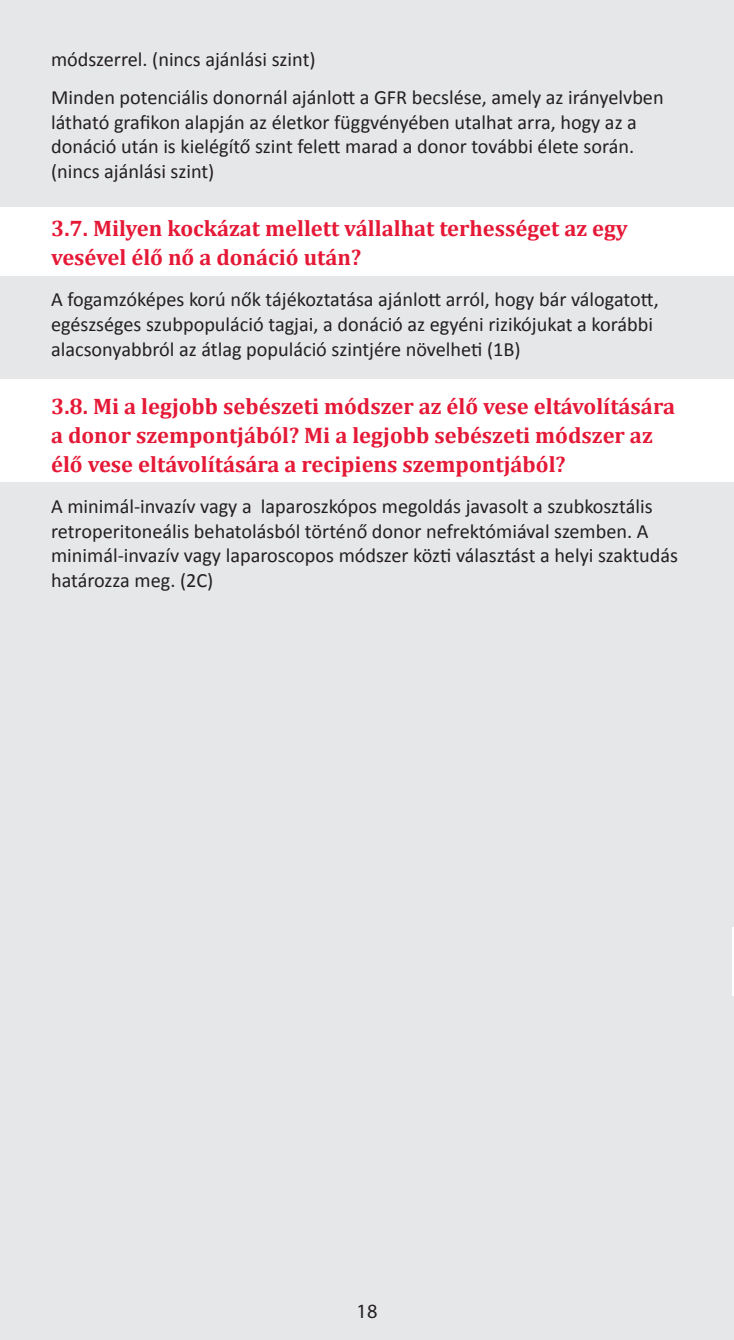
<style>
.page{position:relative;width:734px;height:1340px;background:#fff}
.page>*{position:absolute;margin:0;border:0;box-sizing:border-box;transform-origin:0 0}
.Heading_3{font:700 22.5px/29.2px "Cambria";color:#e51836}
.t1{font:20.25px/24.8px "Calibri";color:#231f20}
.t2{font:20.25px "Myriad Pro";color:#231f20}
</style>
<div class="page">
<div style="left:0;top:0;width:733px;height:1339px;background:#e6e7e9"></div>
<hr style="left:732px;top:927px;width:1px;height:68px;background:#fff">
<div style="left:0;top:379px;width:733px;height:103px;background:#fff"></div>
<div style="left:0;top:207px;width:733px;height:68px;background:#fff"></div>
<p class="t1" style="left:51px;top:47px;width:266px">módszerrel. (nincs ajánlási szint)</p>
<p class="t1" style="left:51px;top:85px;width:614px">Minden potenciális donornál ajánlott a GFR becslése, amely az irányelvben látható grafikon alapján az életkor függvényében utalhat arra, hogy az a donáció után is kielégítő szint felett marad a donor további élete során. (nincs ajánlási szint)</p>
<p class="Heading_3" style="left:51px;top:213px;width:578px">3.7. Milyen kockázat mellett vállalhat terhességet az egy vesével élő nő a donáció után?</p>
<p class="t1" style="left:51px;top:287px;width:609px">A fogamzóképes korú nők tájékoztatása ajánlott arról, hogy bár válogatott, egészséges szubpopuláció tagjai, a donáció az egyéni rizikójukat a korábbi alacsonyabbról az átlag populáció szintjére növelheti (1B)</p>
<p class="Heading_3" style="left:51px;top:390px;width:625px">3.8. Mi a legjobb sebészeti módszer az élő vese eltávolítására a donor szempontjából? Mi a legjobb sebészeti módszer az élő vese eltávolítására a recipiens szempontjából?</p>
<p class="t1" style="left:51px;top:493px;width:628px">A minimál-invazív vagy a laparoszkópos megoldás javasolt a szubkosztális retroperitoneális behatolásból történő donor nefrektómiával szemben. A minimál-invazív vagy laparoscopos módszer közti választást a helyi szaktudás határozza meg. (2C)</p>
<p class="t2" style="left:356px;top:1298px;width:22px">18</p>
</div>
